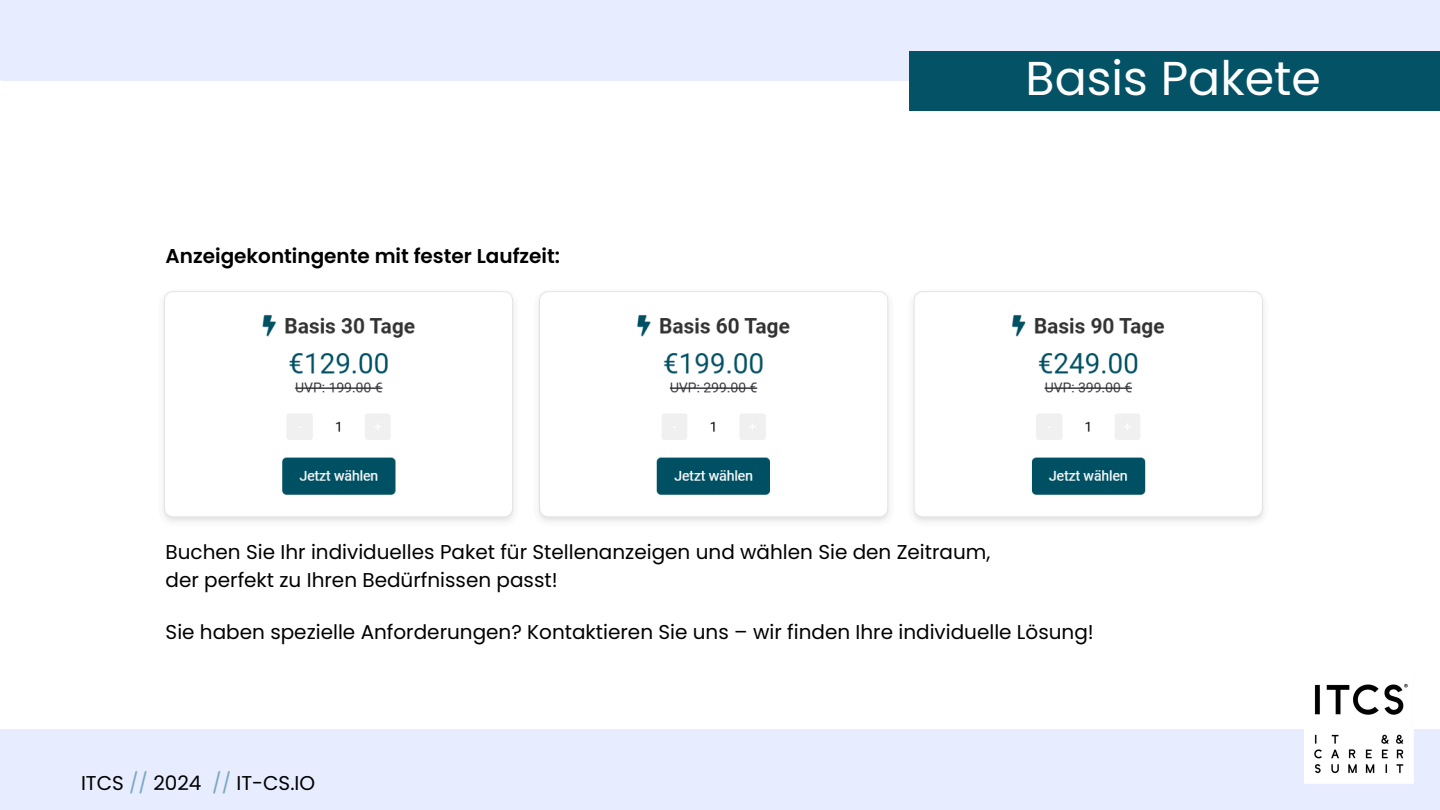
<style>
.page{position:relative;width:1440px;height:810px;background:#fff}
.page>*{position:absolute;margin:0;border:0;box-sizing:border-box;transform-origin:0 0}
.t1{font:47.5px "Poppins";color:#fff}
.t2{font:20px "Poppins";color:#000}
.t3{font:600 20px "Poppins";color:#000}
.s1{color:#7aa8c2}
</style>
<div class="page">
<div style="left:0;top:0;width:1440px;height:81px;background:#e7ecfe"></div>
<div style="left:909px;top:51px;width:531px;height:60px;background:#035266"></div>
<div style="left:0;top:729px;width:1440px;height:81px;background:#e7ecfe"></div>
<img style="left:1304px;top:684px;width:110px;height:100px">
<img style="left:163px;top:291px;width:1101px;height:231px">
<p class="t3" style="left:166px;top:242px;width:396px">Anzeigekontingente mit fester Laufzeit:</p>
<h1 class="t1" style="left:1026px;top:45px;width:297px">Basis Pakete</h1>
<p class="t2" style="left:166px;top:538px;width:826px">Buchen Sie Ihr individuelles Paket für Stellenanzeigen und wählen Sie den Zeitraum,</p>
<p class="t2" style="left:166px;top:566px;width:394px">der perfekt zu Ihren Bedürfnissen passt!</p>
<p class="t2" style="left:166px;top:618px;width:930px">Sie haben spezielle Anforderungen? Kontaktieren Sie uns – wir finden Ihre individuelle Lösung!</p>
<h3 class="t2" style="left:81px;top:769px;width:236px">ITCS <span class="s1">//</span> 2024 <span class="s1">//</span> IT-CS.IO</h3>
</div>
